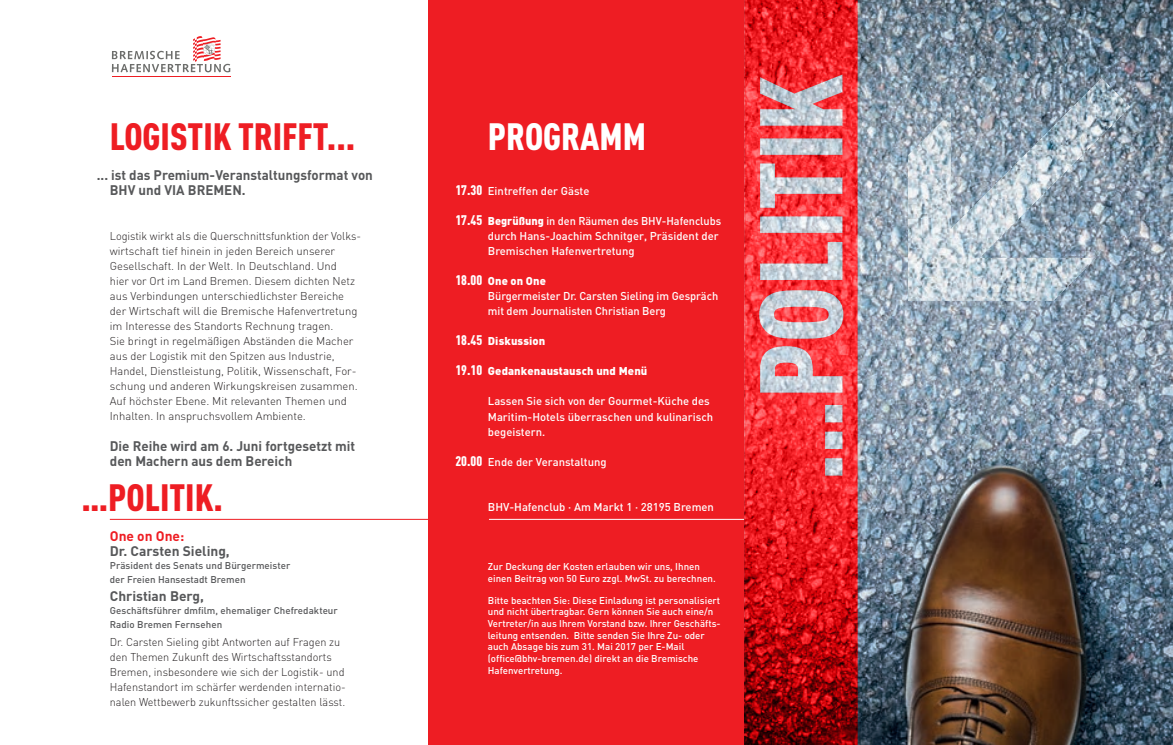
<style>
.page{position:relative;width:1173px;height:745px;background:#fff}
.page>*{position:absolute;margin:0;border:0;box-sizing:border-box;transform-origin:0 0}
.t1{font:900 37.5px "DIN Cond";color:#ee1d23}
.t2{font:900 37.5px "DIN Cond";color:#fff}
.t3{font:700 13.75px/15px "DIN";color:#57585a}
.t4{font:700 13.75px "DIN";color:#ee1d23}
.t5{font:300 11.25px/15px "DIN";color:#231f20}
.t6{font:500 11.25px/15px "DIN";color:#fff}
.t7{font:900 11.25px "DIN";letter-spacing:.01em;color:#fff}
.t8{font:500 9.75px/11.8px "DIN";color:#fff}
.t9{font:500 9.75px/13.8px "DIN";letter-spacing:.005em;color:#57585a}
.s1{font-family:"DIN Cond";font-weight:900;font-size:13.75px}
.s2{font-weight:900}
.s3{font-family:"DIN Cond";font-size:13.75px}
</style>
<div class="page">
<div style="left:429px;top:0;width:315px;height:744px;background:#ee1d23"></div>
<img style="left:857px;top:0;width:316px;height:744px">
<img style="left:908px;top:78px;width:222px;height:222px">
<hr style="left:110px;top:518px;width:319px;height:1px;background:#ee1d23">
<hr style="left:489px;top:518px;width:255px;height:1px;background:#fff">
<hr style="left:112px;top:76px;width:118px;height:1px;background:#ee1d23">
<svg style="left:112px;top:36px;width:118px;height:36px"></svg>
<svg style="left:744px;top:0;width:113px;height:744px;background:#d94046"></svg>
<h1 class="t1" style="left:110px;top:113px;width:247px">LOGISTIK TRIFFT...</h1>
<p class="t3" style="left:110px;top:167px;width:265px;text-indent:-13px">... ist das Premium-Veranstaltungsformat von<br>BHV und VIA BREMEN.</p>
<p class="t5" style="left:110px;top:228px;width:253px">Logistik wirkt als die Querschnittsfunktion der Volks&shy;wirtschaft tief hinein in jeden Bereich unserer Gesellschaft. In der Welt. In Deutschland. Und<br>hier vor Ort im Land Bremen. Diesem dichten Netz aus Verbindungen unterschiedlichster Bereiche der Wirtschaft will die Bremische Hafenvertretung im Interesse des Standorts Rechnung tragen.<br>Sie bringt in regelmäßigen Abständen die Macher aus der Logistik mit den Spitzen aus Industrie, Handel, Dienstleistung, Politik, Wissenschaft, For&shy;schung und anderen Wirkungskreisen zusammen.<br>Auf höchster Ebene. Mit relevanten Themen und Inhalten. In anspruchsvollem Ambiente.</p>
<p class="t3" style="left:110px;top:437px;width:247px">Die Reihe wird am 6. Juni fortgesetzt mit den Machern aus dem Bereich</p>
<h1 class="t1" style="left:81px;top:473px;width:143px">…POLITIK.</h1>
<p class="t4" style="left:110px;top:526px;width:76px">One on One:</p>
<p class="t3" style="left:110px;top:542px;width:121px">Dr. Carsten Sieling,</p>
<p class="t9" style="left:110px;top:558px;width:182px">Präsident des Senats und Bürgermeister der Freien Hansestadt Bremen</p>
<p class="t3" style="left:110px;top:587px;width:96px">Christian Berg,</p>
<p class="t9" style="left:110px;top:603px;width:229px">Geschäftsführer dmfilm, ehemaliger Chefredakteur<br>Radio Bremen Fernsehen</p>
<p class="t5" style="left:110px;top:633px;width:237px">Dr. Carsten Sieling gibt Antworten auf Fragen zu den Themen Zukunft des Wirtschaftsstandorts Bremen, insbesondere wie sich der Logistik- und Hafenstandort im schärfer werdenden internatio&shy;nalen Wettbewerb zukunftssicher gestalten lässt.</p>
<h1 class="t2" style="left:488px;top:113px;width:160px">PROGRAMM</h1>
<p class="t6" style="left:455px;top:183px;width:136px"><span class="s1">17.30</span> Eintreffen der Gäste</p>
<p class="t6" style="left:488px;top:213px;width:235px;text-indent:-32px"><span class="s1">17.45</span> <span class="s2">Begrüßung</span> in den Räumen des BHV-Hafenclubs durch Hans-Joachim Schnitger, Präsident der<br>Bremischen Hafenvertretung</p>
<p class="t6" style="left:488px;top:273px;width:232px;text-indent:-33px"><span class="s1">18.00</span> <span class="s2">One on One<br></span>Bürgermeister Dr. Carsten Sieling im Gespräch mit dem Journalisten Christian Berg</p>
<p class="t7" style="left:455px;top:333px;width:91px"><span class="s3">18.45</span> Diskussion</p>
<p class="t7" style="left:455px;top:363px;width:194px"><span class="s3">19.10</span> Gedankenaustausch und Menü</p>
<p class="t6" style="left:488px;top:393px;width:227px">Lassen Sie sich von der Gourmet-Küche des<br>Maritim-Hotels überraschen und kulinarisch begeistern.</p>
<p class="t6" style="left:455px;top:453px;width:153px"><span class="s1">20.00</span> Ende der Veranstaltung</p>
<p class="t6" style="left:488px;top:498px;width:228px">BHV-Hafenclub · Am Markt 1 · 28195 Bremen</p>
<p class="t8" style="left:488px;top:560px;width:229px">Zur Deckung der Kosten erlauben wir uns, Ihnen einen Beitrag von 50 Euro zzgl. MwSt. zu berechnen.</p>
<p class="t8" style="left:488px;top:593px;width:234px">Bitte beachten Sie: Diese Einladung ist personalisiert und nicht übertragbar. Gern können Sie auch eine/n Vertreter/in aus Ihrem Vorstand bzw. Ihrer Geschäfts&shy;leitung entsenden. Bitte senden Sie Ihre Zu- oder auch Absage bis zum 31. Mai 2017 per E-Mail (office@bhv-bremen.de) direkt an die Bremische Hafenvertretung.</p>
</div>
